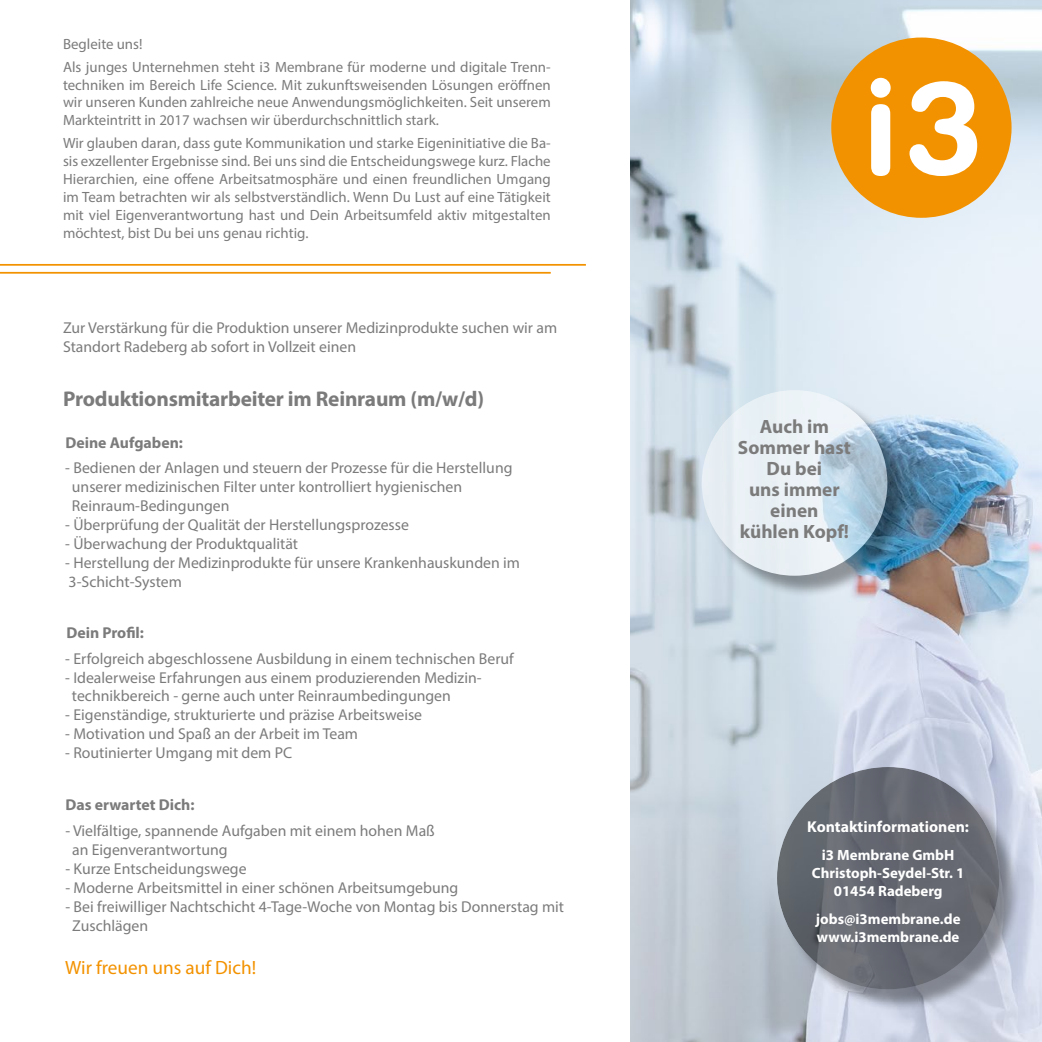
<style>
.page{position:relative;width:1042px;height:1042px;background:#fff}
.page>*{position:absolute;margin:0;border:0;box-sizing:border-box;transform-origin:0 0}
.t1{font:700 21.35px "Myriad Pro";letter-spacing:-.01em;color:#7c7b7b}
.t2{font:700 19.25px/21px "Myriad Pro";color:#7c7b7b;text-align:center}
.t3{font:19.25px "Myriad Pro";color:#f39200}
.t4{font:15.75px/18.9px "Myriad Pro";color:#7c7b7b}
.t5{font:700 15.75px "Myriad Pro";color:#7c7b7b}
.t6{font:700 15.75px "Myriad Pro";color:#fff}
.t7{font:14.88px/17.8px "Myriad Pro";color:#7c7b7b;text-align:justify}
.t8{font:700 14.88px/17.8px "Myriad Pro";color:#fff;text-align:center}
</style>
<div class="page">
<img style="left:630px;top:0;width:412px;height:1042px">
<div style="left:831px;top:38px;width:180px;height:180px;background:#f39200;border-radius:50%"></div>
<svg style="left:871px;top:78px;width:19px;height:98px;background:#fdefdb"></svg>
<svg style="left:909px;top:81px;width:68px;height:95px"></svg>
<div style="left:779px;top:769px;width:242px;height:242px;background:#000;opacity:.75"></div>
<div style="left:775px;top:766px;width:224px;height:224px;background:#000;opacity:.5"></div>
<div style="left:704px;top:393px;width:205px;height:204px;background:#000;opacity:.75"></div>
<svg style="left:702px;top:390px;width:185px;height:186px;background:#dce8ef"></svg>
<hr style="left:0;top:264px;width:586px;height:2px;background:#f39200">
<hr style="left:0;top:272px;width:551px;height:2px;background:#f39200">
<p class="t7" style="left:63px;top:32px;width:489px;line-height:23.1px">Begleite uns!<br>Als junges Unternehmen steht i3 Membrane für moderne und digitale Trenn-</p>
<p class="t7" style="left:63px;top:75px;width:489px">techniken im Bereich Life Science. Mit zukunftsweisenden Lösungen eröffnen wir unseren Kunden zahlreiche neue Anwendungsmöglichkeiten. Seit unserem Markteintritt in 2017 wachsen wir überdurchschnittlich stark.</p>
<p class="t7" style="left:63px;top:134px;width:489px">Wir glauben daran, dass gute Kommunikation und starke Eigeninitiative die Ba&shy;sis exzellenter Ergebnisse sind. Bei uns sind die Entscheidungswege kurz. Flache Hierarchien, eine offene Arbeitsatmosphäre und einen freundlichen Umgang im Team betrachten wir als selbstverständlich. Wenn Du Lust auf eine Tätigkeit mit viel Eigenverantwortung hast und Dein Arbeitsumfeld aktiv mitgestalten möchtest, bist Du bei uns genau richtig.</p>
<p class="t4" style="left:63px;top:318px;width:496px">Zur Verstärkung für die Produktion unserer Medizinprodukte suchen wir am<br>Standort Radeberg ab sofort in Vollzeit einen</p>
<h1 class="t1" style="left:63px;top:385px;width:422px">Produktionsmitarbeiter im Reinraum (m/w/d)</h1>
<p class="t5" style="left:65px;top:432px;width:119px">Deine Aufgaben:</p>
<p class="t4" style="left:72px;top:458px;width:442px;text-indent:-7px">- Bedienen der Anlagen und steuern der Prozesse für die Herstellung unserer medizinischen Filter unter kontrolliert hygienischen<br>Reinraum-Bedingungen</p>
<p class="t4" style="left:65px;top:515px;width:345px">- Überprüfung der Qualität der Herstellungsprozesse</p>
<p class="t4" style="left:65px;top:534px;width:234px">- Überwachung der Produktqualität</p>
<p class="t4" style="left:65px;top:553px;width:456px">- Herstellung der Medizinprodukte für unsere Krankenhauskunden im<br>3-Schicht-System</p>
<p class="t5" style="left:66px;top:622px;width:79px">Dein Profil:</p>
<p class="t4" style="left:65px;top:648px;width:450px">- Erfolgreich abgeschlossene Ausbildung in einem technischen Beruf</p>
<p class="t4" style="left:72px;top:667px;width:411px;text-indent:-7px">- Idealerweise Erfahrungen aus einem produzierenden Medizin&shy;technikbereich - gerne auch unter Reinraumbedingungen</p>
<p class="t4" style="left:65px;top:705px;width:358px">- Eigenständige, strukturierte und präzise Arbeitsweise</p>
<p class="t4" style="left:65px;top:724px;width:294px">- Motivation und Spaß an der Arbeit im Team</p>
<p class="t4" style="left:65px;top:743px;width:229px">- Routinierter Umgang mit dem PC</p>
<p class="t5" style="left:65px;top:794px;width:131px">Das erwartet Dich:</p>
<p class="t4" style="left:72px;top:821px;width:364px;text-indent:-7px">- Vielfältige, spannende Aufgaben mit einem hohen Maß an Eigenverantwortung</p>
<p class="t4" style="left:65px;top:859px;width:183px">- Kurze Entscheidungswege</p>
<p class="t4" style="left:65px;top:878px;width:394px">- Moderne Arbeitsmittel in einer schönen Arbeitsumgebung</p>
<p class="t4" style="left:72px;top:897px;width:493px;text-indent:-7px">- Bei freiwilliger Nachtschicht 4-Tage-Woche von Montag bis Donnerstag mit<br>Zuschlägen</p>
<p class="t3" style="left:65px;top:955px;width:192px">Wir freuen uns auf Dich!</p>
<p class="t2" style="left:738px;top:416px;width:114px">Auch im<br>Sommer hast<br>Du bei<br>uns immer einen<br>kühlen Kopf!</p>
<p class="t6" style="left:807px;top:816px;width:163px">Kontaktinformationen:</p>
<p class="t8" style="left:812px;top:845px;width:154px">i3 Membrane GmbH<br>Christoph-Seydel-Str. 1<br>01454 Radeberg</p>
<p class="t8" style="left:816px;top:909px;width:146px;text-align:left">jobs@i3membrane.de www.i3membrane.de</p>
</div>
